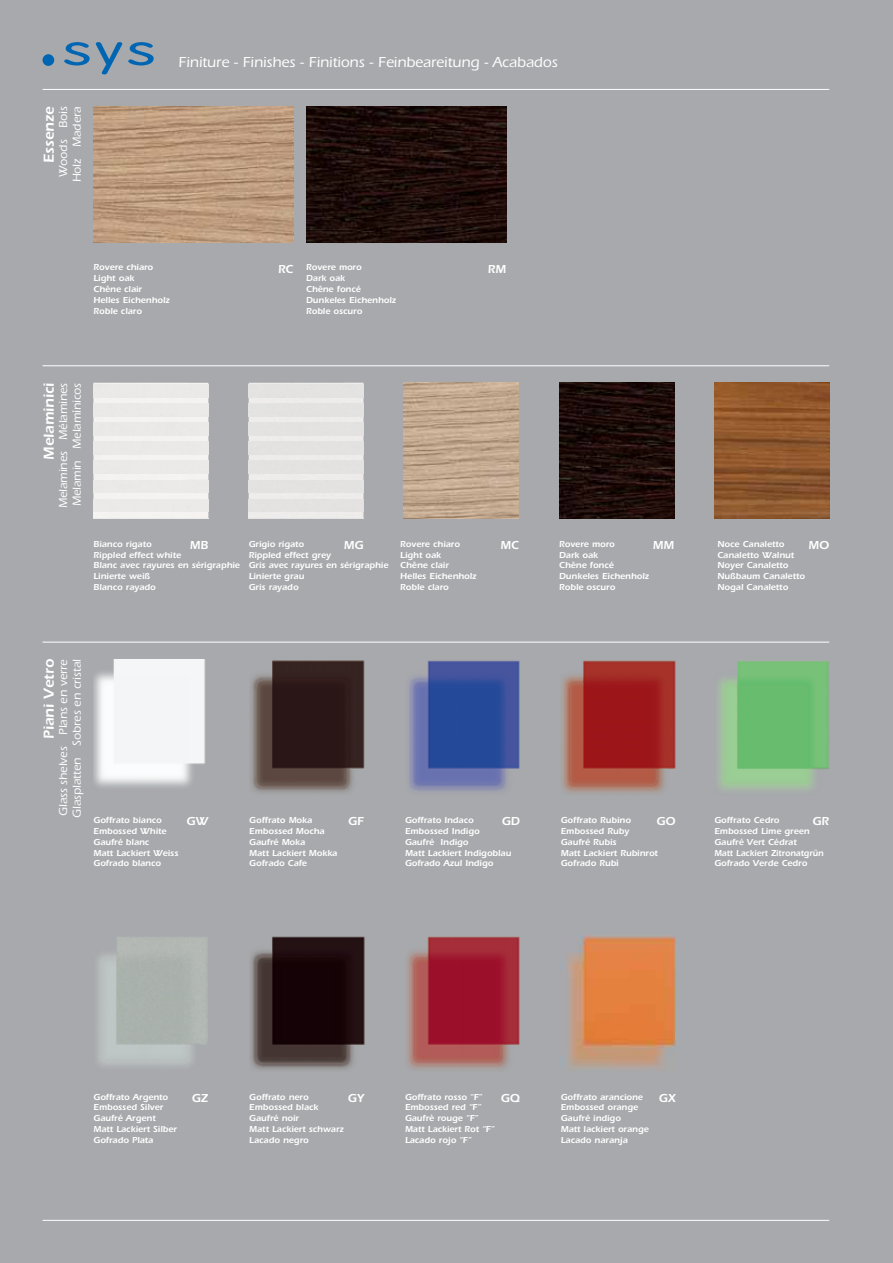
<style>
.page{position:relative;width:893px;height:1263px;background:#a7a9ac}
.page>*{position:absolute;margin:0;border:0;box-sizing:border-box;transform-origin:0 0}
.t1{font:500 15px "Itc Eras";color:#fff}
.t2{font:600 15px "Itc Eras";color:#fff}
.t3{font:500 12px/13.5px "Itc Eras";color:#fff}
.t4{font:600 12px "Itc Eras";color:#fff}
.t5{font:600 9px/10.8px "Itc Eras";color:#fff}
.s1{font-size:12px}
</style>
<div class="page">
<hr style="left:43px;top:89px;width:786px;height:1px;background:#fff">
<hr style="left:43px;top:365px;width:786px;height:1px;background:#fff">
<hr style="left:43px;top:642px;width:786px;height:1px;background:#fff">
<hr style="left:43px;top:1220px;width:786px;height:1px;background:#fff">
<img style="left:93px;top:383px;width:93px;height:116px">
<img style="left:186px;top:383px;width:22px;height:135px">
<img style="left:93px;top:512px;width:94px;height:6px">
<img style="left:93px;top:518px;width:115px;height:1px">
<img style="left:93px;top:499px;width:115px;height:13px">
<img style="left:93px;top:480px;width:115px;height:13px">
<img style="left:93px;top:461px;width:115px;height:13px">
<img style="left:93px;top:442px;width:115px;height:13px">
<img style="left:93px;top:423px;width:115px;height:12px">
<img style="left:93px;top:404px;width:115px;height:12px">
<img style="left:93px;top:385px;width:115px;height:12px">
<img style="left:249px;top:383px;width:96px;height:116px">
<img style="left:345px;top:383px;width:18px;height:135px">
<img style="left:249px;top:512px;width:97px;height:6px">
<img style="left:249px;top:518px;width:115px;height:1px">
<img style="left:249px;top:499px;width:115px;height:13px">
<img style="left:249px;top:480px;width:115px;height:13px">
<img style="left:249px;top:461px;width:115px;height:13px">
<img style="left:249px;top:442px;width:115px;height:13px">
<img style="left:249px;top:423px;width:115px;height:13px">
<img style="left:249px;top:404px;width:115px;height:12px">
<img style="left:249px;top:385px;width:115px;height:12px">
<img style="left:94px;top:659px;width:111px;height:128px">
<img style="left:251px;top:660px;width:113px;height:133px">
<img style="left:409px;top:660px;width:111px;height:131px">
<img style="left:562px;top:660px;width:113px;height:133px">
<img style="left:718px;top:661px;width:111px;height:129px">
<img style="left:98px;top:937px;width:110px;height:129px">
<img style="left:251px;top:936px;width:113px;height:133px">
<img style="left:407px;top:936px;width:113px;height:133px">
<img style="left:94px;top:106px;width:199px;height:136px">
<img style="left:307px;top:106px;width:199px;height:136px">
<img style="left:567px;top:935px;width:108px;height:134px">
<div style="left:43px;top:54px;width:11px;height:12px;background:#0066b3;border-radius:50%"></div>
<svg style="left:64px;top:43px;width:26px;height:22px"></svg>
<svg style="left:96px;top:43px;width:26px;height:32px"></svg>
<svg style="left:128px;top:43px;width:26px;height:22px"></svg>
<img style="left:404px;top:383px;width:115px;height:136px">
<img style="left:559px;top:383px;width:115px;height:136px">
<img style="left:714px;top:383px;width:115px;height:136px">
<h1 class="t2" style="left:44px;top:163px;width:58px;rotate:-90deg">Essenze</h1>
<h2 class="t3" style="left:58px;top:182px;width:77px;text-align:center;rotate:-90deg">Woods Bois<br>Holz Madera</h2>
<h1 class="t1" style="left:179px;top:57px;width:381px">Finiture - Finishes - Finitions - Feinbeareitung - Acabados</h1>
<p class="t5" style="left:94px;top:263px;width:78px">Rovere chiaro<br>Light oak<br>Chêne clair<br>Helles Eichenholz<br>Roble claro</p>
<p class="t5" style="left:306px;top:263px;width:92px;text-indent:-28px"><span class="s1">RC</span> Rovere moro<br>Dark oak<br>Chêne foncé<br>Dunkeles Eichenholz<br>Roble oscuro</p>
<h2 class="t4" style="left:488px;top:265px;width:20px">RM</h2>
<h1 class="t2" style="left:44px;top:460px;width:78px;rotate:-90deg">Melaminici</h1>
<h2 class="t3" style="left:58px;top:508px;width:127px;rotate:-90deg">Melamines Mélamines<br>Melamin Melamínicos</h2>
<p class="t5" style="left:94px;top:539px;width:148px">Bianco rigato<br>Rippled effect white<br>Blanc avec rayures en sérigraphie<br>Linierte weiß<br>Blanco rayado</p>
<h2 class="t4" style="left:190px;top:541px;width:20px">MB</h2>
<p class="t5" style="left:249px;top:539px;width:141px">Grigio rigato<br>Rippled effect grey<br>Gris avec rayures en sérigraphie<br>Linierte grau<br>Gris rayado</p>
<h2 class="t4" style="left:344px;top:541px;width:21px">MG</h2>
<p class="t5" style="left:400px;top:539px;width:61px">Rovere chiaro</p>
<h2 class="t4" style="left:500px;top:541px;width:20px">MC</h2>
<p class="t5" style="left:400px;top:550px;width:78px">Light oak<br>Chêne clair<br>Helles Eichenholz<br>Roble claro</p>
<p class="t5" style="left:559px;top:539px;width:57px">Rovere moro</p>
<h2 class="t4" style="left:653px;top:541px;width:23px">MM</h2>
<h2 class="t4" style="left:808px;top:541px;width:22px">MO</h2>
<p class="t5" style="left:559px;top:550px;width:92px">Dark oak<br>Chêne foncé<br>Dunkeles Eichenholz<br>Roble oscuro</p>
<p class="t5" style="left:717px;top:539px;width:89px">Noce Canaletto<br>Canaletto Walnut<br>Noyer Canaletto<br>Nußbaum Canaletto<br>Nogal Canaletto</p>
<h1 class="t2" style="left:44px;top:739px;width:81px;rotate:-90deg">Piani Vetro</h1>
<h2 class="t3" style="left:58px;top:818px;width:160px;rotate:-90deg">Glass shelves Plans en verre<br>Glasplatten Sobres en cristal</h2>
<p class="t5" style="left:94px;top:816px;width:86px">Goffrato bianco<br>Embossed White<br>Gaufré blanc<br>Matt Lackiert Weiss<br>Gofrado blanco</p>
<h2 class="t4" style="left:186px;top:817px;width:23px">GW</h2>
<p class="t5" style="left:249px;top:816px;width:90px">Goffrato Moka<br>Embossed Mocha<br>Gaufré Moka<br>Matt Lackiert Mokka<br>Gofrado Cafe</p>
<h2 class="t4" style="left:348px;top:817px;width:17px">GF</h2>
<p class="t5" style="left:405px;top:816px;width:108px">Goffrato Indaco<br>Embossed Indigo<br>Gaufré Indigo<br>Matt Lackiert Indigoblau<br>Gofrado Azul Indigo</p>
<h2 class="t4" style="left:502px;top:817px;width:20px">GD</h2>
<p class="t5" style="left:561px;top:816px;width:99px">Goffrato Rubino<br>Embossed Ruby<br>Gaufré Rubis<br>Matt Lackiert Rubinrot<br>Gofrado Rubì</p>
<h2 class="t4" style="left:656px;top:817px;width:21px">GO</h2>
<p class="t5" style="left:714px;top:816px;width:111px">Goffrato Cedro<br>Embossed Lime green<br>Gaufré Vert Cédrat<br>Matt Lackiert Zitronatgrün<br>Gofrado Verde Cedro</p>
<h2 class="t4" style="left:812px;top:817px;width:18px">GR</h2>
<p class="t5" style="left:94px;top:1092px;width:85px">Goffrato Argento<br>Embossed Silver<br>Gaufré Argent<br>Matt Lackiert Silber<br>Gofrado Plata</p>
<h2 class="t4" style="left:192px;top:1094px;width:18px">GZ</h2>
<p class="t5" style="left:249px;top:1092px;width:96px">Goffrato nero<br>Embossed black<br>Gaufré noir<br>Matt Lackiert schwarz<br>Lacado negro</p>
<h2 class="t4" style="left:348px;top:1094px;width:18px">GY</h2>
<p class="t5" style="left:405px;top:1092px;width:91px">Goffrato rosso “F”<br>Embossed red “F”<br>Gaufrè rouge “F”<br>Matt Lackiert Rot “F”<br>Lacado rojo “F”</p>
<p class="t5" style="left:561px;top:1092px;width:90px">Goffrato arancione<br>Embossed orange<br>Gaufré indigo<br>Matt lackiert orange<br>Lacado naranja</p>
<h2 class="t4" style="left:501px;top:1094px;width:21px">GQ</h2>
<h2 class="t4" style="left:659px;top:1094px;width:18px">GX</h2>
</div>
